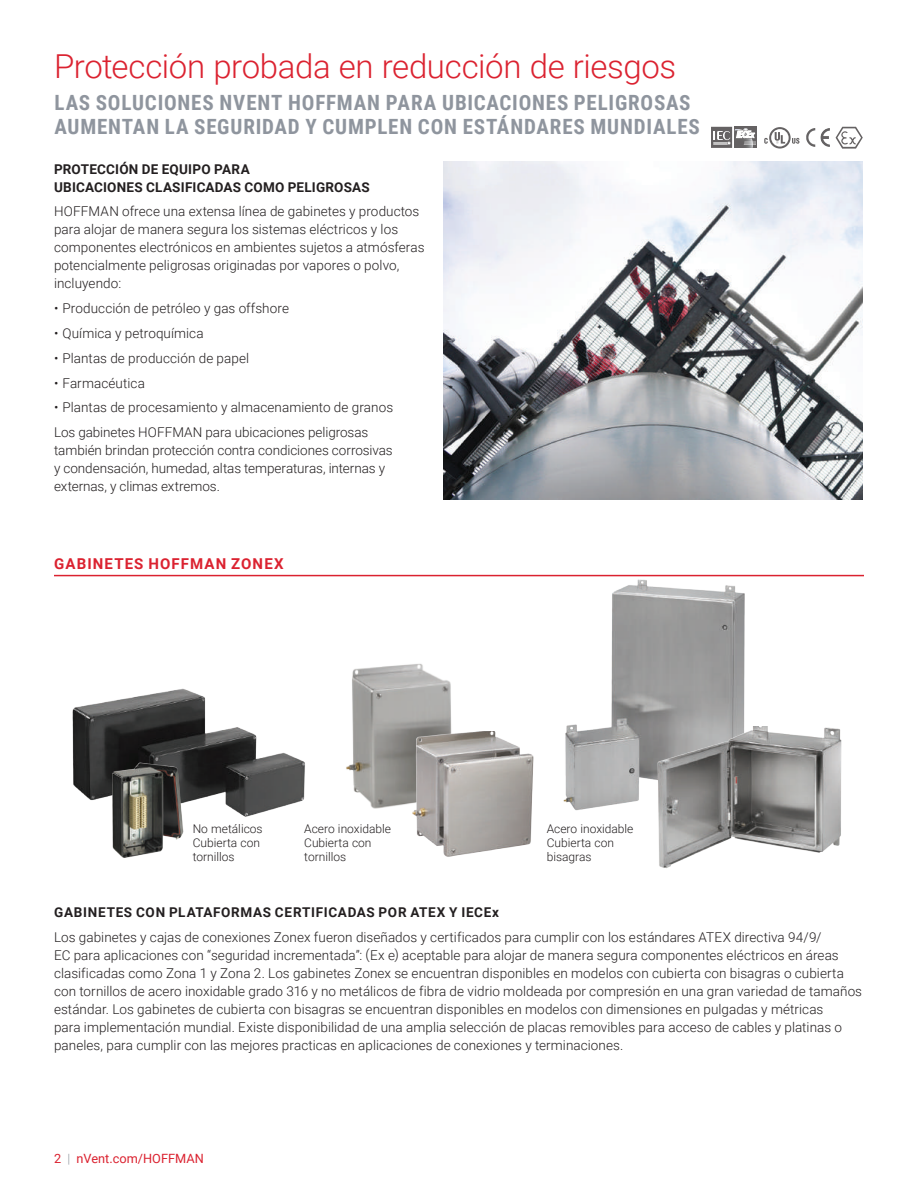
<style>
.page{position:relative;width:918px;height:1188px;background:#fff}
.page>*{position:absolute;margin:0;border:0;box-sizing:border-box;transform-origin:0 0}
.t1{font:300 33px "Roboto";letter-spacing:-.01em;color:#db2230}
.t2{font:700 21px/24px "Roboto Condensed";letter-spacing:.04em;color:#8f959e}
.t3{font:700 15px "Roboto";letter-spacing:.075em;color:#db2230}
.t4{font:300 13.5px/18px "Roboto";letter-spacing:.005em;color:#231f20}
.t5{font:700 13.5px/18px "Roboto";letter-spacing:.02em;color:#231f20}
.t6{font:700 13.5px "Roboto";letter-spacing:.05em;color:#231f20}
.t7{font:12.75px "Roboto";color:#db2230}
.t8{font:300 12px/14.4px "Roboto";color:#231f20}
.s1{font-weight:300;color:#8f959e}
</style>
<div class="page">
<hr style="left:54px;top:575px;width:810px;height:1px;background:#db2230">
<img style="left:72px;top:688px;width:233px;height:129px">
<img style="left:87px;top:756px;width:120px;height:102px">
<img style="left:346px;top:663px;width:106px;height:146px">
<img style="left:407px;top:731px;width:127px;height:126px">
<img style="left:551px;top:574px;width:206px;height:237px">
<img style="left:653px;top:727px;width:189px;height:141px">
<img style="left:444px;top:162px;width:419px;height:338px">
<img style="left:806px;top:128px;width:24px;height:19px">
<svg style="left:836px;top:127px;width:27px;height:22px"></svg>
<svg style="left:711px;top:127px;width:45px;height:21px"></svg>
<svg style="left:764px;top:127px;width:36px;height:22px"></svg>
<h1 class="t1" style="left:54px;top:43px;width:624px">Protección probada en reducción de riesgos</h1>
<h2 class="t2" style="left:54px;top:90px;width:647px">LAS SOLUCIONES NVENT HOFFMAN PARA UBICACIONES PELIGROSAS<br>AUMENTAN LA SEGURIDAD Y CUMPLEN CON ESTÁNDARES MUNDIALES</h2>
<p class="t5" style="left:54px;top:159px;width:317px">PROTECCIÓN DE EQUIPO PARA<br>UBICACIONES CLASIFICADAS COMO PELIGROSAS</p>
<p class="t4" style="left:54px;top:202px;width:372px">HOFFMAN ofrece una extensa línea de gabinetes y productos para alojar de manera segura los sistemas eléctricos y los componentes electrónicos en ambientes sujetos a atmósferas potencialmente peligrosas originadas por vapores o polvo, incluyendo:</p>
<p class="t4" style="left:54px;top:299px;width:236px">• Producción de petróleo y gas offshore</p>
<p class="t4" style="left:54px;top:324px;width:151px">• Química y petroquímica</p>
<p class="t4" style="left:54px;top:349px;width:197px">• Plantas de producción de papel</p>
<p class="t4" style="left:54px;top:373px;width:92px">• Farmacéutica</p>
<p class="t4" style="left:54px;top:395px;width:341px;line-height:24.8px">• Plantas de procesamiento y almacenamiento de granos<br>Los gabinetes HOFFMAN para ubicaciones peligrosas</p>
<p class="t4" style="left:54px;top:441px;width:340px">también brindan protección contra condiciones corrosivas y condensación, humedad, altas temperaturas, internas y externas, y climas extremos.</p>
<p class="t3" style="left:54px;top:553px;width:231px">GABINETES HOFFMAN ZONEX</p>
<p class="t8" style="left:193px;top:821px;width:71px">No metálicos<br>Cubierta con tornillos</p>
<p class="t8" style="left:304px;top:821px;width:88px">Acero inoxidable<br>Cubierta con tornillos</p>
<p class="t8" style="left:547px;top:821px;width:88px">Acero inoxidable<br>Cubierta con bisagras</p>
<p class="t6" style="left:54px;top:903px;width:446px">GABINETES CON PLATAFORMAS CERTIFICADAS POR ATEX Y IECEx</p>
<p class="t4" style="left:54px;top:927px;width:810px">Los gabinetes y cajas de conexiones Zonex fueron diseñados y certificados para cumplir con los estándares ATEX directiva 94/9/<br>EC para aplicaciones con “seguridad incrementada”: (Ex e) aceptable para alojar de manera segura componentes eléctricos en áreas clasificadas como Zona 1 y Zona 2. Los gabinetes Zonex se encuentran disponibles en modelos con cubierta con bisagras o cubierta con tornillos de acero inoxidable grado 316 y no metálicos de fibra de vidrio moldeada por compresión en una gran variedad de tamaños estándar. Los gabinetes de cubierta con bisagras se encuentran disponibles en modelos con dimensiones en pulgadas y métricas<br>para implementación mundial. Existe disponibilidad de una amplia selección de placas removibles para acceso de cables y platinas o paneles, para cumplir con las mejores practicas en aplicaciones de conexiones y terminaciones.</p>
<p class="t7" style="left:54px;top:1150px;width:151px">2 <span class="s1">|</span> nVent.com/HOFFMAN</p>
</div>
